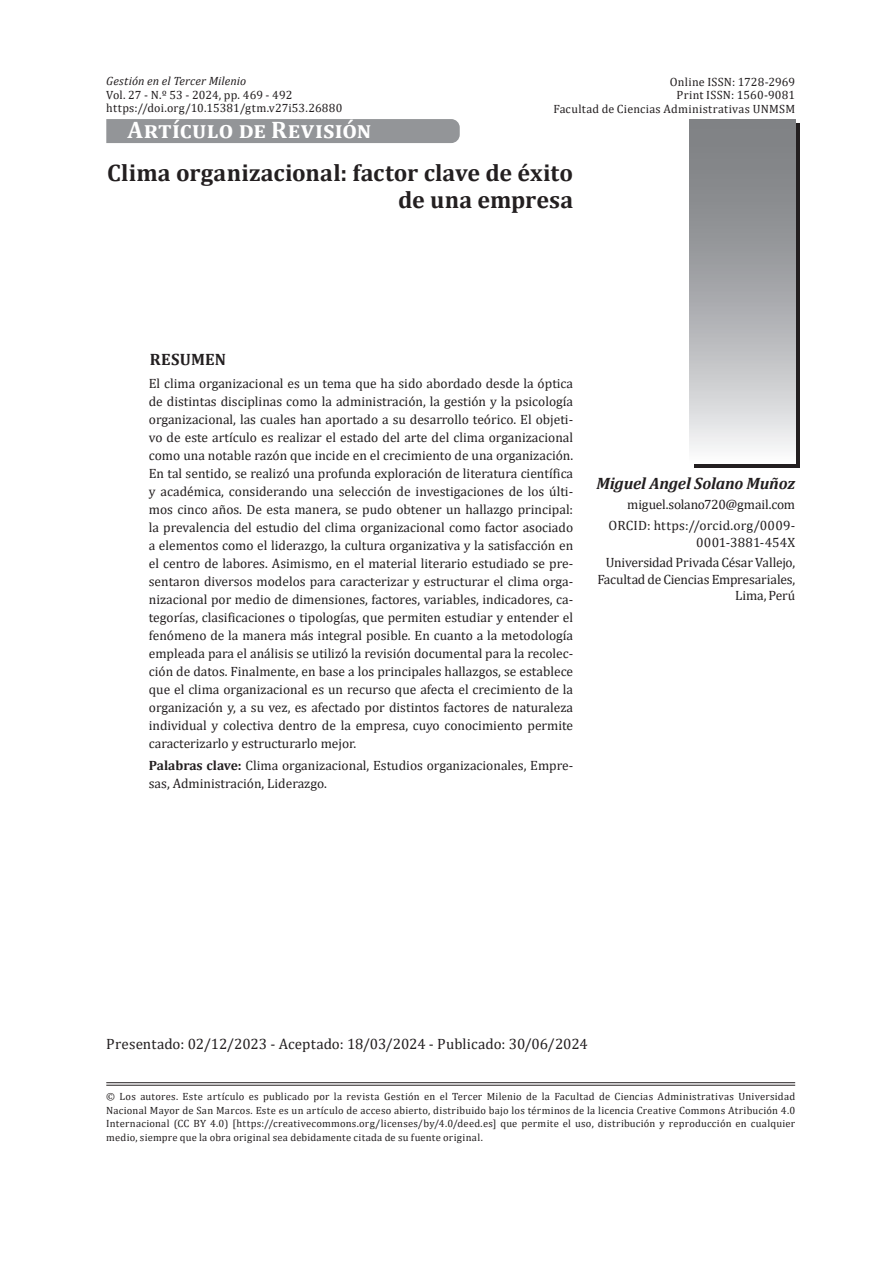
<style>
.page{position:relative;width:893px;height:1263px;background:#fff}
.page>*{position:absolute;margin:0;border:0;box-sizing:border-box;transform-origin:0 0}
.t1{font:700 24px/27px "Cambria";letter-spacing:.005em;color:#231f20;text-align:right}
.t2{font:700 24px "Cambria";letter-spacing:.01em;color:#fff}
.t3{font:italic 700 16.5px "Cambria";letter-spacing:-.015em;color:#231f20}
.t4{font:700 16.5px "Cambria";letter-spacing:.015em;color:#231f20}
.t5{font:15px "Cambria";color:#231f20}
.t6{font:13.5px/18px "Cambria";color:#231f20;text-align:right}
.t7{font:12px/13.5px "Cambria";letter-spacing:.015em;color:#231f20;text-align:right}
.t8{font:italic 12px "Cambria";letter-spacing:.01em;color:#231f20}
.t9{font:10.5px/13.5px "Cambria";letter-spacing:.025em;color:#231f20;text-align:justify}
.s1{font-weight:700}
</style>
<div class="page">
<svg style="left:694px;top:123px;width:105px;height:345px;background:#484546"></svg>
<hr style="left:106px;top:1082px;width:689px;height:1px;background:#231f20">
<hr style="left:106px;top:1085px;width:689px;height:1px;background:#231f20">
<svg style="left:690px;top:119px;width:105px;height:344px;background:#adaeb1"></svg>
<div style="left:106px;top:119px;width:354px;height:24px;background:#939598"></div>
<p class="t8" style="left:106px;top:72px;width:142px">Gestión en el Tercer Milenio</p>
<p class="t7" style="left:106px;top:88px;width:188px">Vol. 27 - N.º 53 - 2024, pp. 469 - 492</p>
<p class="t7" style="left:106px;top:101px;width:238px">https://doi.org/10.15381/gtm.v27i53.26880</p>
<p class="t7" style="left:553px;top:75px;width:243px">Online ISSN: 1728-2969<br>Print ISSN: 1560-9081<br>Facultad de Ciencias Administrativas UNMSM</p>
<h1 class="t2" style="left:128px;top:113px;width:245px">Artículo de Revisión</h1>
<h1 class="t1" style="left:107px;top:158px;width:467px">Clima organizacional: factor clave de éxito de una empresa</h1>
<p class="t4" style="left:150px;top:348px;width:78px">RESUMEN</p>
<p class="t6" style="left:149px;top:374px;width:426px;text-align:justify">El clima organizacional es un tema que ha sido abordado desde la óptica de distintas disciplinas como la administración, la gestión y la psicología organizacional, las cuales han aportado a su desarrollo teórico. El objeti&shy;vo de este artículo es realizar el estado del arte del clima organizacional como una notable razón que incide en el crecimiento de una organización.<br>En tal sentido, se realizó una profunda exploración de literatura científica y académica, considerando una selección de investigaciones de los últi&shy;mos cinco años. De esta manera, se pudo obtener un hallazgo principal: la prevalencia del estudio del clima organizacional como factor asociado a elementos como el liderazgo, la cultura organizativa y la satisfacción en el centro de labores. Asimismo, en el material literario estudiado se pre&shy;sentaron diversos modelos para caracterizar y estructurar el clima orga&shy;nizacional por medio de dimensiones, factores, variables, indicadores, ca&shy;tegorías, clasificaciones o tipologías, que permiten estudiar y entender el fenómeno de la manera más integral posible. En cuanto a la metodología empleada para el análisis se utilizó la revisión documental para la recolec&shy;ción de datos. Finalmente, en base a los principales hallazgos, se establece que el clima organizacional es un recurso que afecta el crecimiento de la organización y, a su vez, es afectado por distintos factores de naturaleza individual y colectiva dentro de la empresa, cuyo conocimiento permite caracterizarlo y estructurarlo mejor.</p>
<p class="t6" style="left:149px;top:756px;width:426px;text-align:left"><span class="s1">Palabras clave:</span> Clima organizacional, Estudios organizacionales, Empre&shy;sas, Administración, Liderazgo.</p>
<p class="t3" style="left:596px;top:471px;width:200px">Miguel Angel Solano Muñoz</p>
<p class="t6" style="left:609px;top:494px;width:188px;line-height:20.7px">miguel.solano720@gmail.com<br>ORCID: https://orcid.org/0009-</p>
<p class="t6" style="left:606px;top:532px;width:191px;line-height:20.7px">0001-3881-454X<br>Universidad Privada César Vallejo,</p>
<p class="t6" style="left:597px;top:571px;width:199px;line-height:16.5px">Facultad de Ciencias Empresariales,<br>Lima, Perú</p>
<p class="t5" style="left:106px;top:1035px;width:483px">Presentado: 02/12/2023 - Aceptado: 18/03/2024 - Publicado: 30/06/2024</p>
<p class="t9" style="left:106px;top:1090px;width:690px">© Los autores. Este artículo es publicado por la revista Gestión en el Tercer Milenio de la Facultad de Ciencias Administrativas Universidad Nacional Mayor de San Marcos. Este es un artículo de acceso abierto, distribuido bajo los términos de la licencia Creative Commons Atribución 4.0<br>Internacional (CC BY 4.0) [https://creativecommons.org/licenses/by/4.0/deed.es] que permite el uso, distribución y reproducción en cualquier medio, siempre que la obra original sea debidamente citada de su fuente original.</p>
</div>
